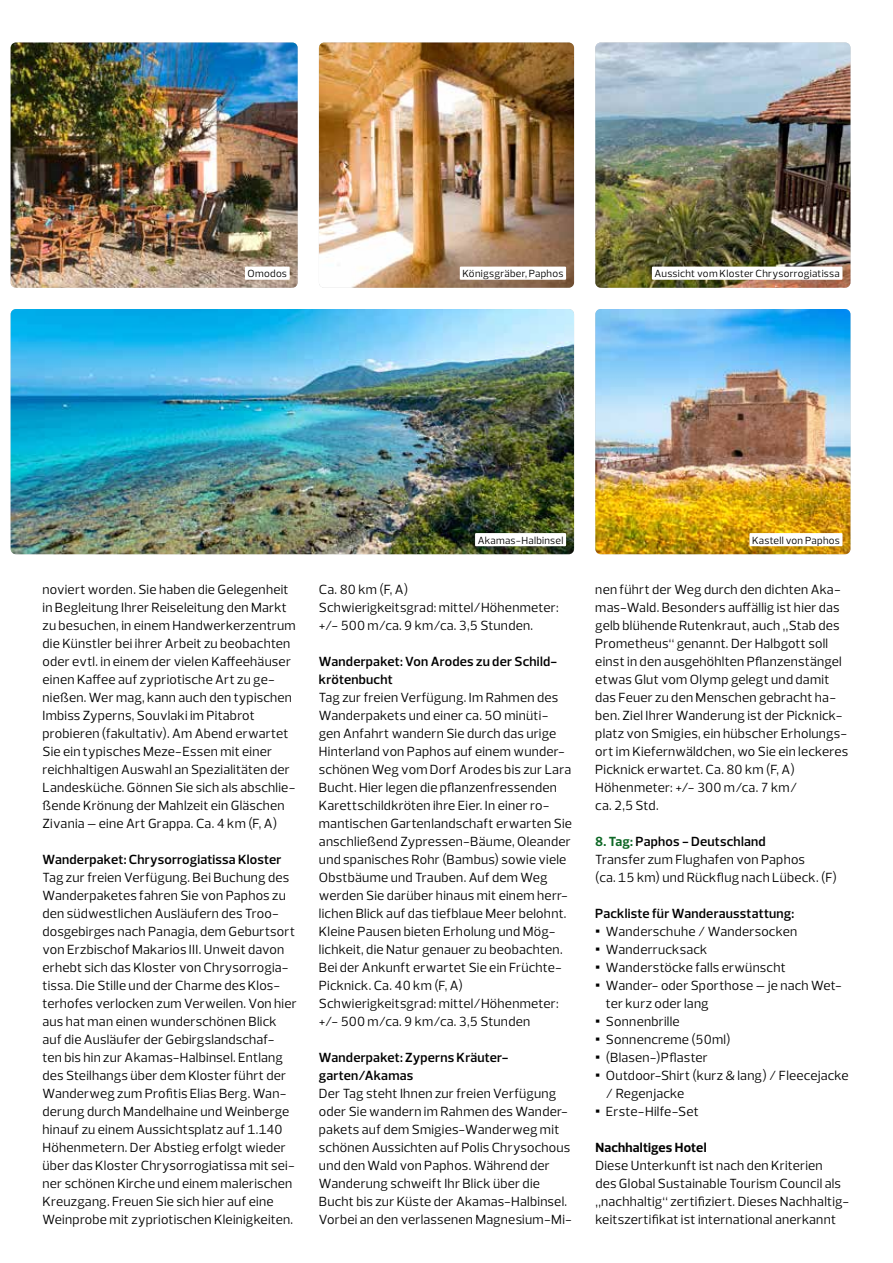
<style>
.page{position:relative;width:893px;height:1263px;background:#fff}
.page>*{position:absolute;margin:0;border:0;box-sizing:border-box;transform-origin:0 0}
.t1{font:13.5px/18px "Prelo";letter-spacing:.015em;color:#000}
.t2{font:600 13.5px/18px "Prelo";letter-spacing:.015em;color:#000}
.t3{font:700 13.5px "Prelo";letter-spacing:.015em;color:#000}
.t4{font:10.5px "Prelo";letter-spacing:.025em;color:#000}
.s1{font-weight:700;color:#0d6725}
.s2{font-weight:600}
.s3{font-weight:900;font-size:19.5px}
</style>
<div class="page">
<img style="left:11px;top:309px;width:563px;height:245px">
<img style="left:595px;top:43px;width:255px;height:245px">
<img style="left:11px;top:43px;width:287px;height:245px">
<img style="left:319px;top:43px;width:255px;height:245px">
<img style="left:595px;top:309px;width:255px;height:245px">
<div style="left:475px;top:533px;width:91px;height:13px;background:#fff"></div>
<div style="left:749px;top:533px;width:93px;height:13px;background:#fff"></div>
<div style="left:460px;top:267px;width:106px;height:13px;background:#fff"></div>
<div style="left:245px;top:267px;width:45px;height:13px;background:#fff"></div>
<div style="left:652px;top:267px;width:190px;height:13px;background:#fff"></div>
<p class="t4" style="left:248px;top:267px;width:41px">Omodos</p>
<p class="t4" style="left:462px;top:267px;width:102px">Königsgräber, Paphos</p>
<p class="t4" style="left:655px;top:267px;width:187px">Aussicht vom Kloster Chrysorrogiatissa</p>
<p class="t1" style="left:43px;top:581px;width:255px">noviert worden. Sie haben die Gelegenheit in Begleitung Ihrer Reiseleitung den Markt zu besuchen, in einem Handwerkerzentrum die Künstler bei ihrer Arbeit zu beobachten oder evtl. in einem der vielen Kaffeehäuser einen Kaffee auf zypriotische Art zu ge&shy;nießen. Wer mag, kann auch den typischen Imbiss Zyperns, Souvlaki im Pitabrot probieren (fakultativ). Am Abend erwartet Sie ein typisches Meze-Essen mit einer reichhaltigen Auswahl an Spezialitäten der Landesküche. Gönnen Sie sich als abschlie&shy;ßende Krönung der Mahlzeit ein Gläschen Zivania – eine Art Grappa. Ca. 4 km (F, A)</p>
<p class="t2" style="left:43px;top:850px;width:240px">Wanderpaket: Chrysorrogiatissa Kloster</p>
<p class="t1" style="left:43px;top:868px;width:256px">Tag zur freien Verfügung. Bei Buchung des Wanderpaketes fahren Sie von Paphos zu den südwestlichen Ausläufern des Troo&shy;dosgebirges nach Panagia, dem Geburtsort von Erzbischof Makarios III. Unweit davon erhebt sich das Kloster von Chrysorrogia&shy;tissa. Die Stille und der Charme des Klos&shy;terhofes verlocken zum Verweilen. Von hier aus hat man einen wunderschönen Blick auf die Ausläufer der Gebirgslandschaf&shy;ten bis hin zur Akamas-Halbinsel. Entlang des Steilhangs über dem Kloster führt der Wanderweg zum Profitis Elias Berg. Wan&shy;derung durch Mandelhaine und Weinberge hinauf zu einem Aussichtsplatz auf 1.140<br>Höhenmetern. Der Abstieg erfolgt wieder über das Kloster Chrysorrogiatissa mit sei&shy;ner schönen Kirche und einem malerischen Kreuzgang. Freuen Sie sich hier auf eine Weinprobe mit zypriotischen Kleinigkeiten.</p>
<p class="t4" style="left:478px;top:534px;width:87px">Akamas-Halbinsel</p>
<p class="t4" style="left:752px;top:534px;width:89px">Kastell von Paphos</p>
<p class="t1" style="left:319px;top:580px;width:241px">Ca. 80 km (F, A)<br>Schwierigkeitsgrad: mittel/Höhenmeter: +/- 500 m/ca. 9 km/ca. 3,5 Stunden.</p>
<p class="t2" style="left:319px;top:652px;width:240px">Wanderpaket: Von Arodes zu der Schild&shy;krötenbucht</p>
<p class="t1" style="left:319px;top:688px;width:255px">Tag zur freien Verfügung. Im Rahmen des Wanderpakets und einer ca. 5O minüti&shy;gen Anfahrt wandern Sie durch das urige Hinterland von Paphos auf einem wunder&shy;schönen Weg vom Dorf Arodes bis zur Lara Bucht. Hier legen die pflanzenfressenden Karettschildkröten ihre Eier. In einer ro&shy;mantischen Gartenlandschaft erwarten Sie anschließend Zypressen-Bäume, Oleander und spanisches Rohr (Bambus) sowie viele Obstbäume und Trauben. Auf dem Weg werden Sie darüber hinaus mit einem herr&shy;lichen Blick auf das tiefblaue Meer belohnt.<br>Kleine Pausen bieten Erholung und Mög&shy;lichkeit, die Natur genauer zu beobachten.<br>Bei der Ankunft erwartet Sie ein Früchte-Picknick. Ca. 40 km (F, A)<br>Schwierigkeitsgrad: mittel/Höhenmeter: +/- 500 m/ca. 9 km/ca. 3,5 Stunden</p>
<p class="t2" style="left:319px;top:1048px;width:191px">Wanderpaket: Zyperns Kräuter&shy;garten/Akamas</p>
<p class="t1" style="left:319px;top:1084px;width:255px">Der Tag steht Ihnen zur freien Verfügung oder Sie wandern im Rahmen des Wander&shy;pakets auf dem Smigies-Wanderweg mit schönen Aussichten auf Polis Chrysochous und den Wald von Paphos. Während der Wanderung schweift Ihr Blick über die Bucht bis zur Küste der Akamas-Halbinsel.<br>Vorbei an den verlassenen Magnesium-Mi-</p>
<p class="t1" style="left:595px;top:580px;width:254px">nen führt der Weg durch den dichten Aka&shy;mas-Wald. Besonders auffällig ist hier das gelb blühende Rutenkraut, auch „Stab des Prometheus“ genannt. Der Halbgott soll einst in den ausgehöhlten Pflanzenstängel etwas Glut vom Olymp gelegt und damit das Feuer zu den Menschen gebracht ha&shy;ben. Ziel Ihrer Wanderung ist der Picknick&shy;platz von Smigies, ein hübscher Erholungs&shy;ort im Kiefernwäldchen, wo Sie ein leckeres Picknick erwartet. Ca. 80 km (F, A)<br>Höhenmeter: +/- 300 m/ca. 7 km/<br>ca. 2,5 Std.</p>
<p class="t1" style="left:595px;top:832px;width:243px"><span class="s1">8. Tag:</span> <span class="s2">Paphos - Deutschland<br></span>Transfer zum Flughafen von Paphos<br>(ca. 15 km) und Rückflug nach Lübeck. (F)</p>
<p class="t2" style="left:595px;top:904px;width:201px">Packliste für Wanderausstattung:</p>
<p class="t1" style="left:595px;top:923px;width:203px"><span class="s3">•</span> Wanderschuhe / Wandersocken</p>
<p class="t1" style="left:595px;top:941px;width:114px"><span class="s3">•</span> Wanderrucksack</p>
<p class="t1" style="left:595px;top:959px;width:192px"><span class="s3">•</span> Wanderstöcke falls erwünscht</p>
<p class="t1" style="left:606px;top:977px;width:238px;text-indent:-11px"><span class="s3">•</span> Wander- oder Sporthose – je nach Wet&shy;ter kurz oder lang</p>
<p class="t1" style="left:595px;top:1013px;width:86px"><span class="s3">•</span> Sonnenbrille</p>
<p class="t1" style="left:595px;top:1031px;width:137px"><span class="s3">•</span> Sonnencreme (50ml)</p>
<p class="t1" style="left:595px;top:1049px;width:114px"><span class="s3">•</span> (Blasen-)Pflaster</p>
<p class="t1" style="left:606px;top:1067px;width:244px;text-indent:-11px"><span class="s3">•</span> Outdoor-Shirt (kurz &amp; lang) / Fleecejacke / Regenjacke</p>
<p class="t1" style="left:595px;top:1103px;width:105px"><span class="s3">•</span> Erste-Hilfe-Set</p>
<p class="t3" style="left:595px;top:1139px;width:113px">Nachhaltiges Hotel</p>
<p class="t1" style="left:595px;top:1157px;width:255px">Diese Unterkunft ist nach den Kriterien<br>des Global Sustainable Tourism Council als „nachhaltig“ zertifiziert. Dieses Nachhaltig&shy;keitszertifikat ist international anerkannt</p>
</div>
